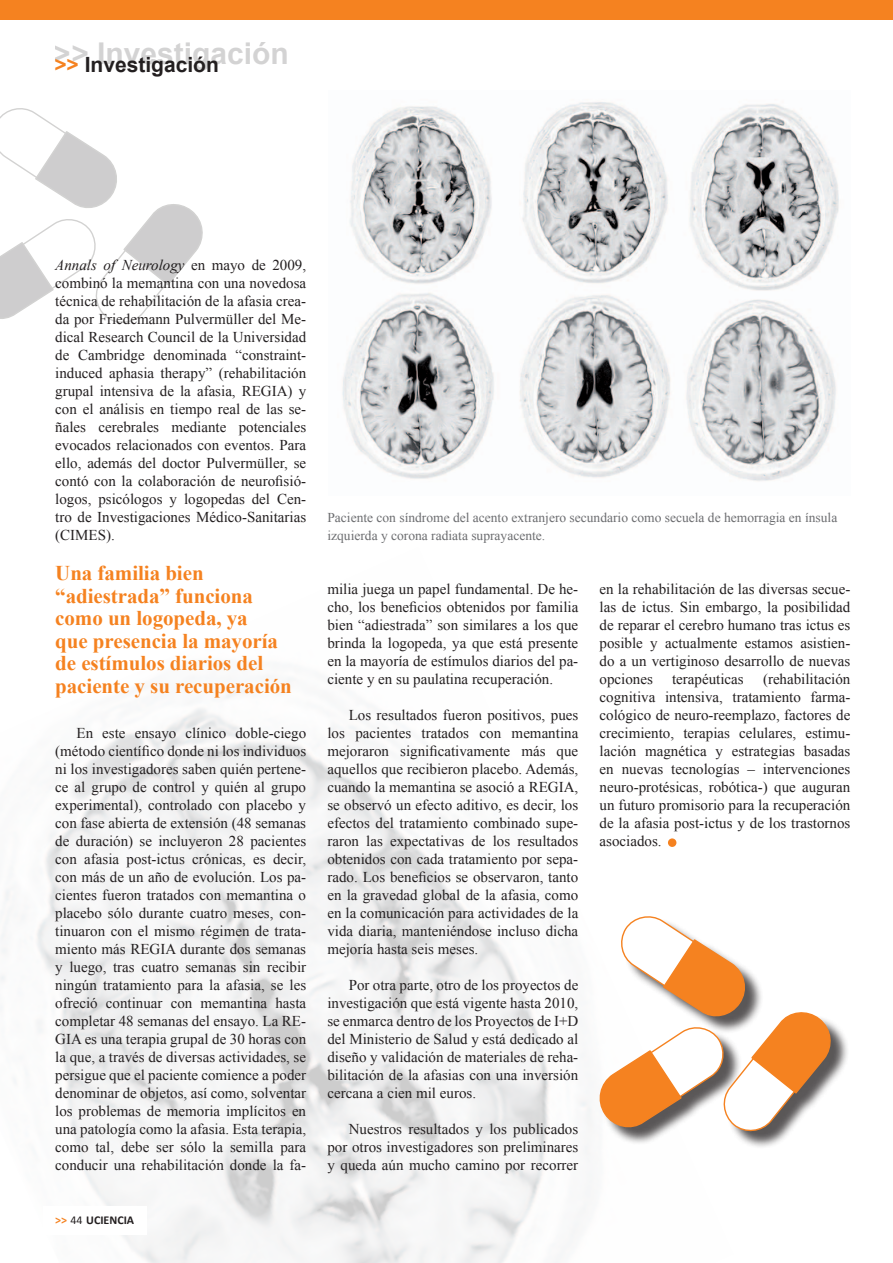
<style>
.page{position:relative;width:893px;height:1263px;background:#fff}
.page>*{position:absolute;margin:0;border:0;box-sizing:border-box;transform-origin:0 0}
.t1{font:700 30px "Arial";color:#231f20}
.Entrevista_Preguntas{font:700 21px/22.5px "Times New Roman";letter-spacing:-.005em;color:#f58220}
.t2{font:700 21px "Arial";color:#231f20}
.Estilo_de_párrafo_1{font:15px/18px "Times New Roman";color:#231f20;text-align:justify}
.t3{font:13.5px/18px "Times New Roman";color:#6c6d70}
.t4{font:700 12px "Calibri";color:#231f20}
.s1{color:#f58220}
.s2{font-style:italic}
.s3{font-weight:400}
</style>
<div class="page">
<div style="left:0;top:0;width:893px;height:20px;background:#f58220"></div>
<img style="left:0;top:679px;width:677px;height:584px">
<div style="left:43px;top:1206px;width:104px;height:28px;background:#fff"></div>
<img style="left:342px;top:102px;width:497px;height:379px">
<svg style="left:0;top:108px;width:203px;height:215px"></svg>
<div style="left:602px;top:919px;width:247px;height:230px;background:#231f20;opacity:.75"></div>
<svg style="left:594px;top:911px;width:240px;height:223px"></svg>
<div style="left:668px;top:838px;width:8px;height:9px;background:#f58220;border-radius:50%"></div>
<h1 class="t1" style="left:54px;top:34px;width:237px">&gt;&gt; Investigación</h1>
<p class="t2" style="left:54px;top:51px;width:166px"><span class="s1">&gt;&gt;</span> Investigación</p>
<p class="Estilo_de_párrafo_1" style="left:55px;top:256px;width:252px"><span class="s2">Annals of Neurology</span> en mayo de 2009, combinó la memantina con una novedosa técnica de rehabilitación de la afasia crea&shy;da por Friedemann Pulvermüller del Me&shy;dical Research Council de la Universidad de Cambridge denominada “constraint&shy;induced aphasia therapy” (rehabilitación grupal intensiva de la afasia, REGIA) y con el análisis en tiempo real de las se&shy;ñales cerebrales mediante potenciales evocados relacionados con eventos. Para ello, además del doctor Pulvermüller, se contó con la colaboración de neurofisió&shy;logos, psicólogos y logopedas del Cen&shy;tro de Investigaciones Médico-Sanitarias (CIMES).</p>
<p class="Entrevista_Preguntas" style="left:55px;top:562px;width:238px">Una familia bien “adiestrada” funciona como un logopeda, ya<br>que presencia la mayoría de estímulos diarios del paciente y su recuperación</p>
<p class="Estilo_de_párrafo_1" style="left:55px;top:724px;width:252px;text-indent:21px">En este ensayo clínico doble-ciego (método científico donde ni los individuos ni los investigadores saben quién pertene&shy;ce al grupo de control y quién al grupo experimental), controlado con placebo y con fase abierta de extensión (48 semanas de duración) se incluyeron 28 pacientes con afasia post-ictus crónicas, es decir, con más de un año de evolución. Los pa&shy;cientes fueron tratados con memantina o placebo sólo durante cuatro meses, con&shy;tinuaron con el mismo régimen de trata&shy;miento más REGIA durante dos semanas y luego, tras cuatro semanas sin recibir ningún tratamiento para la afasia, se les ofreció continuar con memantina hasta completar 48 semanas del ensayo. La RE-GIA es una terapia grupal de 30 horas con la que, a través de diversas actividades, se persigue que el paciente comience a poder denominar de objetos, así como, solventar los problemas de memoria implícitos en una patología como la afasia. Esta terapia, como tal, debe ser sólo la semilla para conducir una rehabilitación donde la fa-</p>
<p class="t4" style="left:55px;top:1212px;width:80px"><span class="s1">&gt;&gt;</span> <span class="s3">44</span> UCIENCIA</p>
<p class="t3" style="left:327px;top:508px;width:511px">Paciente con síndrome del acento extranjero secundario como secuela de hemorragia en ínsula izquierda y corona radiata suprayacente.</p>
<p class="Estilo_de_párrafo_1" style="left:327px;top:580px;width:252px">milia juega un papel fundamental. De he&shy;cho, los beneficios obtenidos por familia bien “adiestrada” son similares a los que brinda la logopeda, ya que está presente en la mayoría de estímulos diarios del pa&shy;ciente y en su paulatina recuperación.</p>
<p class="Estilo_de_párrafo_1" style="left:327px;top:706px;width:252px;text-indent:21px">Los resultados fueron positivos, pues los pacientes tratados con memantina mejoraron significativamente más que aquellos que recibieron placebo. Además, cuando la memantina se asoció a REGIA, se observó un efecto aditivo, es decir, los efectos del tratamiento combinado supe&shy;raron las expectativas de los resultados obtenidos con cada tratamiento por sepa&shy;rado. Los beneficios se observaron, tanto en la gravedad global de la afasia, como en la comunicación para actividades de la vida diaria, manteniéndose incluso dicha mejoría hasta seis meses.</p>
<p class="Estilo_de_párrafo_1" style="left:327px;top:976px;width:252px;text-indent:21px">Por otra parte, otro de los proyectos de investigación que está vigente hasta 2010, se enmarca dentro de los Proyectos de I+D del Ministerio de Salud y está dedicado al diseño y validación de materiales de reha&shy;bilitación de la afasias con una inversión cercana a cien mil euros.</p>
<p class="Estilo_de_párrafo_1" style="left:327px;top:1120px;width:252px;text-indent:21px">Nuestros resultados y los publicados por otros investigadores son preliminares y queda aún mucho camino por recorrer</p>
<p class="Estilo_de_párrafo_1" style="left:600px;top:580px;width:252px">en la rehabilitación de las diversas secue&shy;las de ictus. Sin embargo, la posibilidad de reparar el cerebro humano tras ictus es posible y actualmente estamos asistien&shy;do a un vertiginoso desarrollo de nuevas opciones</p>
<p class="Estilo_de_párrafo_1" style="left:600px;top:670px;width:252px;text-indent:163px">(rehabilitación cognitiva intensiva, tratamiento farma&shy;cológico de neuro-reemplazo, factores de crecimiento, terapias celulares, estimu&shy;lación magnética y estrategias basadas en nuevas tecnologías – intervenciones neuro-protésicas, robótica-) que auguran un futuro promisorio para la recuperación de la afasia post-ictus y de los trastornos asociados.</p>
<p class="Estilo_de_párrafo_1" style="left:672px;top:670px;width:73px">terapéuticas</p>
</div>
